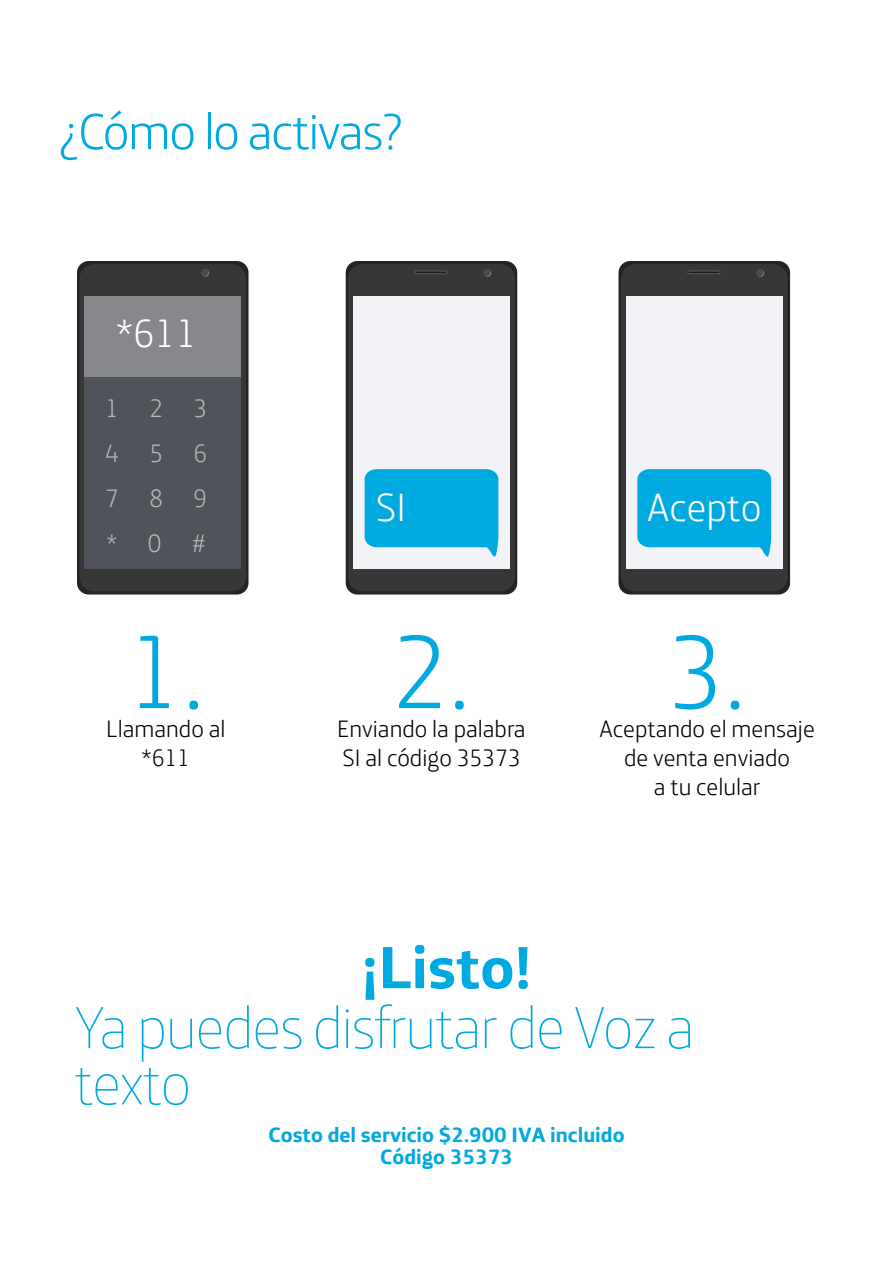
<style>
.page{position:relative;width:893px;height:1263px;background:#fff}
.page>*{position:absolute;margin:0;border:0;box-sizing:border-box;transform-origin:0 0}
.t1{font:300 105px "Telefonica";color:#00a9e0}
.t2{font:200 60px/56.1px "Telefonica";letter-spacing:-.02em;color:#00a9e0}
.t3{font:700 60px "Telefonica";color:#00a9e0}
.t4{font:300 51px "Telefonica";letter-spacing:-.025em;color:#00a9e0}
.t5{font:300 39.9px "Telefonica";color:#fff}
.t6{font:300 25.5px/45px "Telefonica";color:#b6b7b7;text-align:justify}
.t7{font:300 24px/28.8px "Telefonica";color:#000;text-align:center}
.t8{font:700 21px/22.2px "Telefonica";color:#00a9e0;text-align:center}
</style>
<div class="page">
<div style="left:77px;top:261px;width:172px;height:333px;background:#242424;border-radius:12px"></div>
<div style="left:79px;top:264px;width:167px;height:327px;background:#373737;border-radius:15px"></div>
<div style="left:84px;top:296px;width:157px;height:273px;background:#86888c"></div>
<svg style="left:202px;top:269px;width:7px;height:7px"></svg>
<div style="left:346px;top:261px;width:171px;height:333px;background:#242424;border-radius:12px"></div>
<div style="left:348px;top:264px;width:167px;height:327px;background:#373737;border-radius:15px"></div>
<div style="left:414px;top:270px;width:34px;height:4px;border:2px solid #4d4d4d"></div>
<div style="left:353px;top:296px;width:156px;height:273px;background:#f2f3f7"></div>
<svg style="left:484px;top:269px;width:7px;height:7px"></svg>
<div style="left:618px;top:261px;width:172px;height:333px;background:#242424;border-radius:12px"></div>
<div style="left:621px;top:264px;width:167px;height:327px;background:#373737;border-radius:15px"></div>
<div style="left:687px;top:270px;width:34px;height:4px;border:2px solid #4d4d4d"></div>
<div style="left:626px;top:296px;width:156px;height:273px;background:#f2f3f7"></div>
<svg style="left:757px;top:269px;width:7px;height:7px"></svg>
<svg style="left:365px;top:469px;width:133px;height:88px;background:#1bb1e2"></svg>
<svg style="left:637px;top:469px;width:134px;height:88px;background:#1cb1e2"></svg>
<div style="left:84px;top:377px;width:157px;height:192px;background:#50535a"></div>
<h3 class="t4" style="left:59px;top:86px;width:346px">¿Cómo lo activas?</h3>
<h3 class="t5" style="left:116px;top:298px;width:82px">*611</h3>
<p class="t6" style="left:105px;top:382px;width:103px">1 2 3<br>4 5 6<br>7 8 9 * 0 #</p>
<h1 class="t1" style="left:126px;top:579px;width:81px">1.</h1>
<p class="t7" style="left:106px;top:711px;width:121px">Llamando al *611</p>
<h3 class="t5" style="left:376px;top:471px;width:32px">SI</h3>
<h3 class="t5" style="left:647px;top:471px;width:116px">Acepto</h3>
<h1 class="t1" style="left:392px;top:579px;width:81px">2.</h1>
<p class="t7" style="left:337px;top:711px;width:190px;text-align:left">Enviando la palabra<br>SI al código 35373</p>
<h1 class="t1" style="left:667px;top:579px;width:81px">3.</h1>
<p class="t7" style="left:599px;top:711px;width:217px">Aceptando el mensaje de venta enviado<br>a tu celular</p>
<h2 class="t3" style="left:361px;top:913px;width:172px">¡Listo!</h2>
<h2 class="t2" style="left:74px;top:992px;width:622px">Ya puedes disfrutar de Voz a texto</h2>
<p class="t8" style="left:268px;top:1121px;width:358px">Costo del servicio $2.900 IVA incluido<br>Código 35373</p>
</div>
